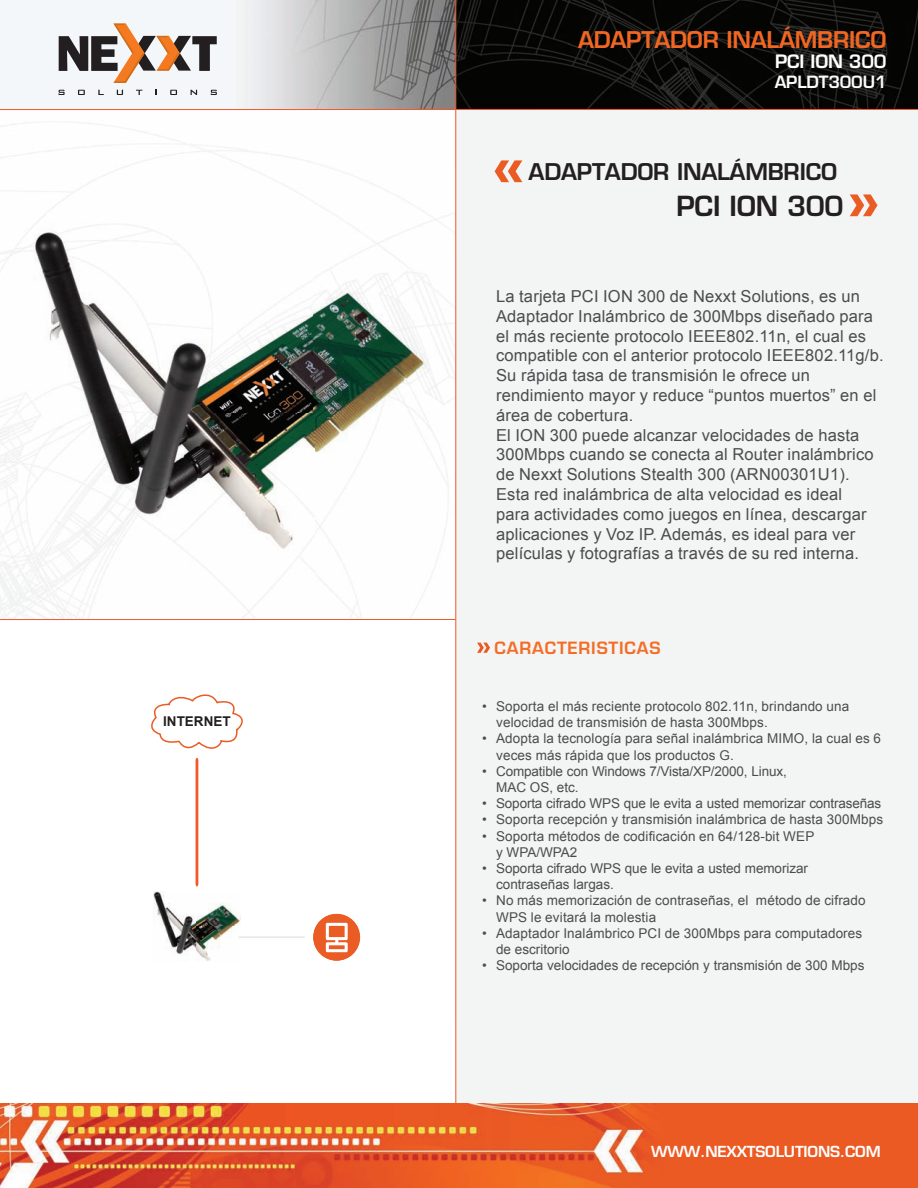
<style>
.page{position:relative;width:918px;height:1188px;background:#fff}
.page>*{position:absolute;margin:0;border:0;box-sizing:border-box;transform-origin:0 0}
.t1{font:600 27px "Eurostile";letter-spacing:-.01em;color:#231f20}
.t2{font:600 22.5px "Eurostile";letter-spacing:-.01em;color:#231f20}
.t3{font:600 22.5px "Eurostile";letter-spacing:-.01em;color:#f16622}
.t4{font:600 18px "Eurostile";letter-spacing:-.01em;color:#fff}
.t5{font:16.5px/19.8px "Arial";letter-spacing:.01em;color:#4b4c4d}
.t6{font:600 16.5px "Eurostile";letter-spacing:.05em;color:#f36d27}
.t7{font:600 16.5px "Eurostile";letter-spacing:-.01em;color:#fafbfb}
.t8{font:600 14.85px "Eurostile";letter-spacing:-.01em;color:#fff}
.t9{font:13.5px/16.2px "Arial";letter-spacing:.01em;color:#4b4c4d}
.t10{font:700 13.5px "Arial";color:#231f20}
</style>
<div class="page">
<img style="left:0;top:110px;width:456px;height:508px">
<div style="left:456px;top:109px;width:462px;height:994px;background:#f3f4f4"></div>
<svg style="left:495px;top:160px;width:27px;height:22px"></svg>
<svg style="left:850px;top:194px;width:27px;height:22px"></svg>
<svg style="left:477px;top:643px;width:13px;height:10px"></svg>
<img style="left:0;top:1103px;width:918px;height:85px">
<img style="left:0;top:0;width:918px;height:109px">
<svg style="left:58px;top:90px;width:7px;height:5px"></svg>
<svg style="left:78px;top:90px;width:7px;height:5px"></svg>
<svg style="left:98px;top:90px;width:6px;height:5px"></svg>
<svg style="left:117px;top:90px;width:6px;height:5px"></svg>
<svg style="left:136px;top:90px;width:6px;height:5px"></svg>
<svg style="left:170px;top:90px;width:7px;height:5px"></svg>
<svg style="left:191px;top:90px;width:6px;height:5px"></svg>
<svg style="left:211px;top:90px;width:6px;height:5px"></svg>
<svg style="left:59px;top:24px;width:158px;height:59px"></svg>
<hr style="left:0;top:619px;width:456px;height:1px;background:#f15929">
<hr style="left:456px;top:0;width:1px;height:1103px;background:#f15929">
<hr style="left:0;top:109px;width:918px;height:1px;background:#f15929">
<img style="left:154px;top:891px;width:86px;height:70px">
<div style="left:313px;top:914px;width:47px;height:47px;background:#ea5c23;border-radius:50%"></div>
<svg style="left:326px;top:923px;width:22px;height:29px"></svg>
<svg style="left:151px;top:694px;width:92px;height:193px"></svg>
<hr style="left:239px;top:936px;width:65px;height:2px;background:#e6e7e9">
<p class="t10" style="left:163px;top:713px;width:69px">INTERNET</p>
<p class="t3" style="left:578px;top:25px;width:310px">ADAPTADOR INALÁMBRICO</p>
<p class="t4" style="left:775px;top:50px;width:113px">PCI ION 300</p>
<p class="t7" style="left:775px;top:71px;width:113px">APLDT300U1</p>
<p class="t2" style="left:529px;top:157px;width:310px">ADAPTADOR INALÁMBRICO</p>
<p class="t1" style="left:676px;top:189px;width:169px">PCI ION 300</p>
<p class="t5" style="left:496px;top:286px;width:389px">La tarjeta PCI ION 300 de Nexxt Solutions, es un Adaptador Inalámbrico de 300Mbps diseñado para el más reciente protocolo IEEE802.11n, el cual es compatible con el anterior protocolo IEEE802.11g/b.<br>Su rápida tasa de transmisión le ofrece un rendimiento mayor y reduce “puntos muertos” en el área de cobertura.<br>El ION 300 puede alcanzar velocidades de hasta 300Mbps cuando se conecta al Router inalámbrico de Nexxt Solutions Stealth 300 (ARN00301U1).<br>Esta red inalámbrica de alta velocidad es ideal<br>para actividades como juegos en línea, descargar aplicaciones y Voz IP. Además, es ideal para ver películas y fotografías a través de su red interna.</p>
<p class="t6" style="left:495px;top:638px;width:167px">CARACTERISTICAS</p>
<p class="t9" style="left:482px;top:698px;width:6px">•</p>
<p class="t9" style="left:482px;top:731px;width:6px">•</p>
<p class="t9" style="left:482px;top:763px;width:6px">•</p>
<p class="t9" style="left:482px;top:796px;width:6px;text-align:justify">• • •</p>
<p class="t9" style="left:482px;top:860px;width:6px">•</p>
<p class="t9" style="left:482px;top:893px;width:6px">•</p>
<p class="t9" style="left:482px;top:925px;width:6px">•</p>
<p class="t9" style="left:482px;top:958px;width:6px">•</p>
<p class="t9" style="left:496px;top:698px;width:389px">Soporta el más reciente protocolo 802.11n, brindando una velocidad de transmisión de hasta 300Mbps.<br>Adopta la tecnología para señal inalámbrica MIMO, la cual es 6 veces más rápida que los productos G.<br>Compatible con Windows 7/Vista/XP/2000, Linux,<br>MAC OS, etc.<br>Soporta cifrado WPS que le evita a usted memorizar contraseñas Soporta recepción y transmisión inalámbrica de hasta 300Mbps Soporta métodos de codificación en 64/128-bit WEP<br>y WPA/WPA2<br>Soporta cifrado WPS que le evita a usted memorizar contraseñas largas.<br>No más memorización de contraseñas, el método de cifrado WPS le evitará la molestia<br>Adaptador Inalámbrico PCI de 300Mbps para computadores<br>de escritorio<br>Soporta velocidades de recepción y transmisión de 300 Mbps</p>
<p class="t8" style="left:651px;top:1142px;width:231px">WWW.NEXXTSOLUTIONS.COM</p>
</div>
